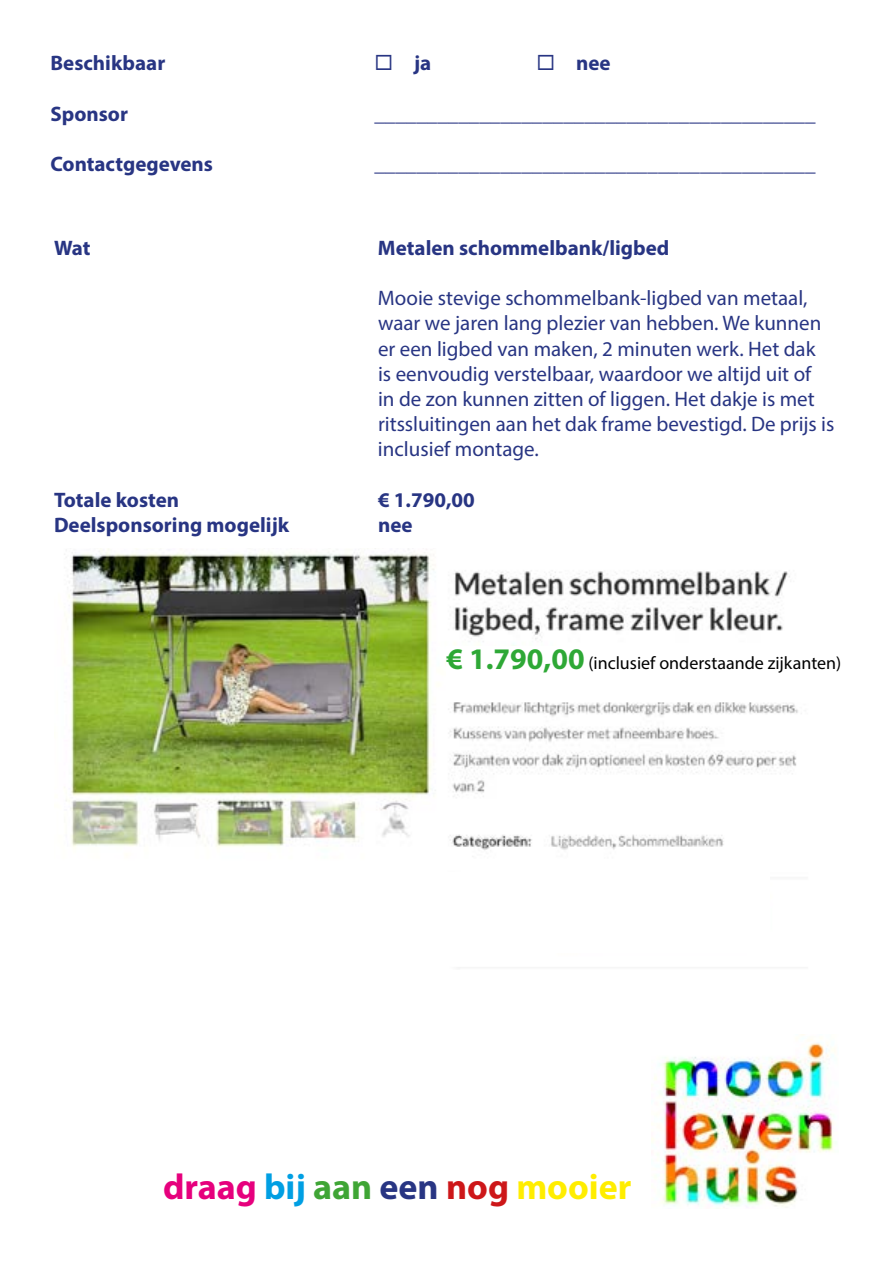
<style>
.page{position:relative;width:893px;height:1263px;background:#fff}
.page>*{position:absolute;margin:0;border:0;box-sizing:border-box;transform-origin:0 0}
.t1{font:700 36px "Myriad Pro";color:#ffed00}
.t2{font:21px/25.2px "Myriad Pro";color:#283583}
.t3{font:700 21px "Myriad Pro";color:#283583}
.t4{font:18px "Myriad Pro";color:#000}
.s1{font-weight:700;font-size:30px;color:#2ea836}
.s2{color:#e6007d}
.s3{color:#009fe3}
.s4{color:#3fa535}
.s5{color:#283583}
.s6{color:#cd1719}
</style>
<div class="page">
<img style="left:652px;top:1039px;width:183px;height:168px">
<img style="left:66px;top:549px;width:732px;height:301px">
<div style="left:446px;top:646px;width:404px;height:56px;background:#fff"></div>
<p class="t3" style="left:50px;top:49px;width:116px">Beschikbaar</p>
<p class="t3" style="left:374px;top:49px;width:58px">◻ ja</p>
<p class="t3" style="left:536px;top:49px;width:76px">◻ nee</p>
<p class="t3" style="left:50px;top:100px;width:79px">Sponsor</p>
<p class="t3" style="left:374px;top:100px;width:442px">__________________________________________</p>
<p class="t3" style="left:50px;top:150px;width:164px">Contactgegevens</p>
<p class="t3" style="left:374px;top:150px;width:443px">__________________________________________</p>
<p class="t3" style="left:54px;top:234px;width:38px">Wat</p>
<p class="t3" style="left:378px;top:234px;width:293px">Metalen schommelbank/ligbed</p>
<p class="t2" style="left:378px;top:285px;width:458px">Mooie stevige schommelbank-ligbed van metaal, waar we jaren lang plezier van hebben. We kunnen er een ligbed van maken, 2 minuten werk. Het dak<br>is eenvoudig verstelbaar, waardoor we altijd uit of<br>in de zon kunnen zitten of liggen. Het dakje is met ritssluitingen aan het dak frame bevestigd. De prijs is inclusief montage.</p>
<p class="t3" style="left:54px;top:486px;width:127px">Totale kosten</p>
<p class="t3" style="left:378px;top:486px;width:98px">€ 1.790,00</p>
<p class="t3" style="left:54px;top:511px;width:237px">Deelsponsoring mogelijk</p>
<p class="t3" style="left:378px;top:511px;width:36px">nee</p>
<p class="t4" style="left:446px;top:652px;width:396px"><span class="s1">€ 1.790,00</span> (inclusief onderstaande zijkanten)</p>
<h1 class="t1" style="left:163px;top:1163px;width:470px"><span class="s2">draag</span> <span class="s3">bij</span> <span class="s4">aan</span> <span class="s5">een</span> <span class="s6">nog</span> mooier</h1>
</div>
